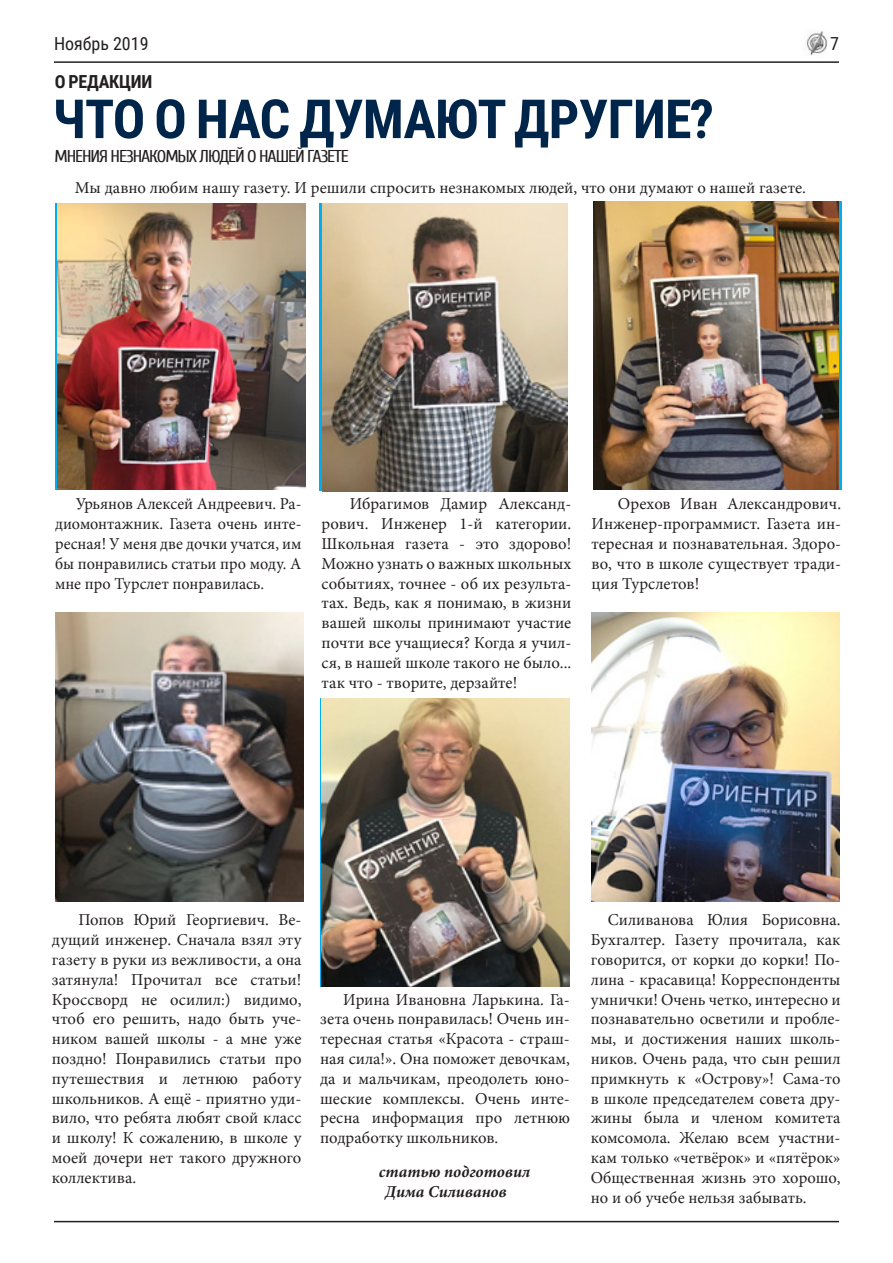
<style>
.page{position:relative;width:893px;height:1263px;background:#fff}
.page>*{position:absolute;margin:0;border:0;box-sizing:border-box;transform-origin:0 0}
.t1{font:700 54px "Roboto Condensed";letter-spacing:-.015em;color:#00254a}
.t2{font:18px "Roboto Condensed";color:#231f20}
.t3{font:700 18px "Roboto Condensed";letter-spacing:-.015em;color:#231f20}
.t4{font:17.1px "Cuprum";letter-spacing:-.06em;color:#231f20;scale:1.05 1}
.t5{font:16.5px/19.8px "Minion Pro";color:#231f20;text-align:justify}
.t6{font:italic 700 16.5px/19.8px "Minion Pro";color:#231f20}
</style>
<div class="page">
<hr style="left:54px;top:61px;width:785px;height:2px;background:#231f20">
<hr style="left:54px;top:1221px;width:785px;height:1px;background:#231f20">
<img style="left:806px;top:31px;width:22px;height:25px">
<img style="left:57px;top:203px;width:249px;height:287px">
<img style="left:323px;top:204px;width:245px;height:287px">
<img style="left:593px;top:201px;width:246px;height:289px">
<img style="left:591px;top:613px;width:249px;height:288px">
<img style="left:55px;top:613px;width:249px;height:288px">
<img style="left:322px;top:698px;width:247px;height:289px">
<p class="t2" style="left:54px;top:31px;width:96px">Ноябрь 2019</p>
<p class="t2" style="left:830px;top:31px;width:10px">7</p>
<p class="t3" style="left:55px;top:69px;width:99px">О РЕДАКЦИИ</p>
<h1 class="t1" style="left:53px;top:81px;width:663px">ЧТО О НАС ДУМАЮТ ДРУГИЕ?</h1>
<p class="t4" style="left:54px;top:147px;width:282px">МНЕНИЯ НЕЗНАКОМЫХ ЛЮДЕЙ О НАШЕЙ ГАЗЕТЕ</p>
<p class="t5" style="left:75px;top:178px;width:733px">Мы давно любим нашу газету. И решили спросить незнакомых людей, что они думают о нашей газете.</p>
<p class="t5" style="left:55px;top:494px;width:248px;text-indent:21px">Урьянов Алексей Андреевич. Ра&shy;диомонтажник. Газета очень инте&shy;ресная! У меня две дочки учатся, им бы понравились статьи про моду. А мне про Турслет понравилась.</p>
<p class="t5" style="left:322px;top:494px;width:251px;text-indent:28px">Ибрагимов Дамир Александ&shy;рович. Инженер 1-й категории.<br>Школьная газета - это здорово!<br>Можно узнать о важных школьных событиях, точнее - об их результа&shy;тах. Ведь, как я понимаю, в жизни вашей школы принимают участие почти все учащиеся? Когда я учил&shy;ся, в нашей школе такого не было... так что - творите, дерзайте!</p>
<p class="t5" style="left:591px;top:494px;width:251px;text-indent:26px">Орехов Иван Александрович.<br>Инженер-программист. Газета ин&shy;тересная и познавательная. Здоро&shy;во, что в школе существует тради&shy;ция Турслетов!</p>
<p class="t5" style="left:52px;top:910px;width:251px;text-indent:27px">Попов Юрий Георгиевич. Ве&shy;дущий инженер. Сначала взял эту газету в руки из вежливости, а она затянула! Прочитал все статьи!<br>Кроссворд не осилил:) видимо, чтоб его решить, надо быть уче&shy;ником вашей школы - а мне уже поздно! Понравились статьи про путешествия и летнюю работу школьников. А ещё - приятно уди&shy;вило, что ребята любят свой класс и школу! К сожалению, в школе у моей дочери нет такого дружного коллектива.</p>
<p class="t5" style="left:320px;top:989px;width:251px;text-indent:23px">Ирина Ивановна Ларькина. Га&shy;зета очень понравилась! Очень ин&shy;тересная статья «Красота - страш&shy;ная сила!». Она поможет девочкам, да и мальчикам, преодолеть юно&shy;шеские комплексы. Очень инте&shy;ресна информация про летнюю подработку школьников.</p>
<p class="t6" style="left:385px;top:1161px;width:147px;text-indent:-6px">статью подготовил<br>Дима Силиванов</p>
<p class="t5" style="left:591px;top:910px;width:251px;text-indent:17px">Силиванова Юлия Борисовна.<br>Бухгалтер. Газету прочитала, как говорится, от корки до корки! По&shy;лина - красавица! Корреспонденты умнички! Очень четко, интересно и познавательно осветили и пробле&shy;мы, и достижения наших школь&shy;ников. Очень рада, что сын решил примкнуть к «Острову»! Сама-то в школе председателем совета дру&shy;жины была и членом комитета комсомола. Желаю всем участни&shy;кам только «четвёрок» и «пятёрок» Общественная жизнь это хорошо, но и об учебе нельзя забывать.</p>
</div>
